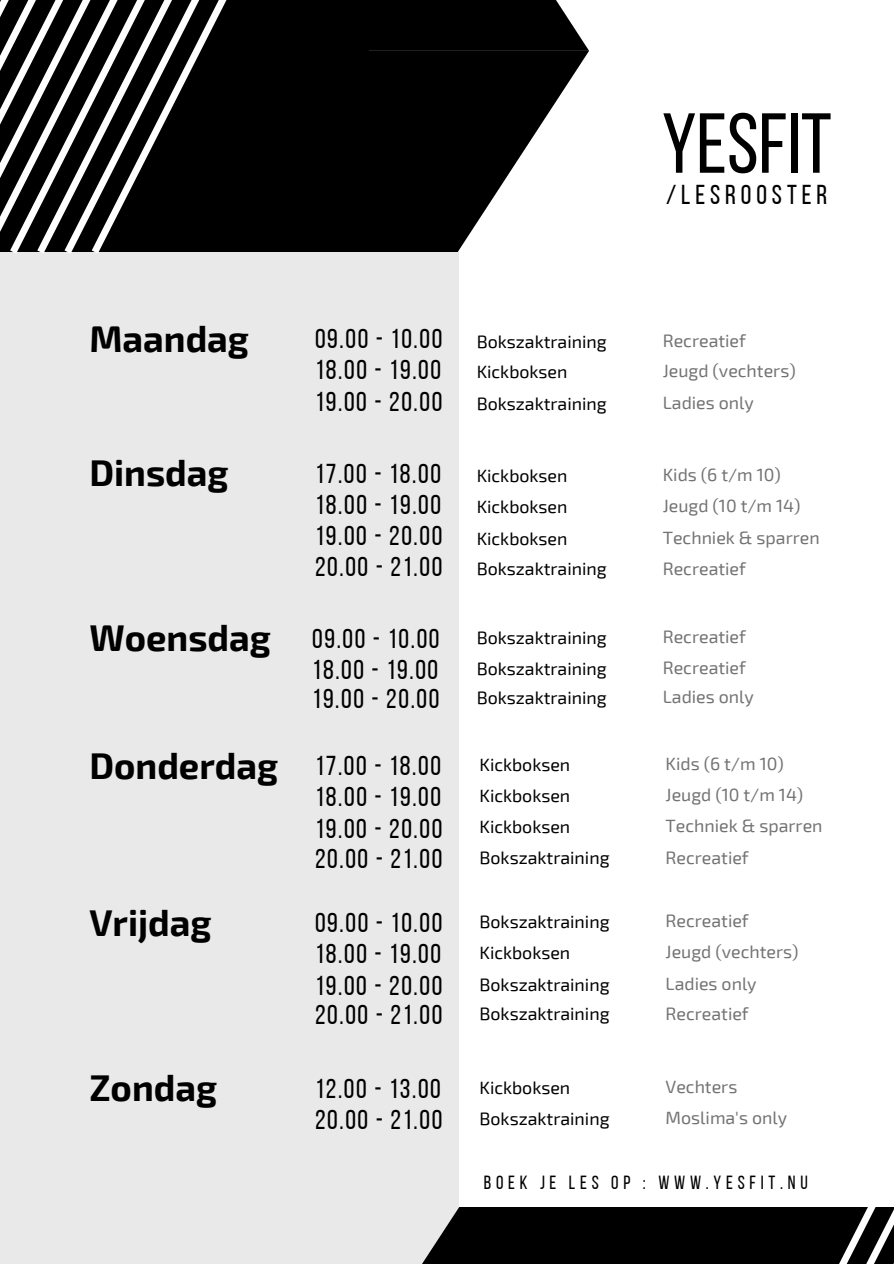
<style>
.page{position:relative;width:894px;height:1264px;background:#fff}
.page>*{position:absolute;margin:0;border:0;box-sizing:border-box;transform-origin:0 0}
.t1{font:84.9px "Bebas Neue";color:#000}
.t2{font:700 36.45px "Exo 2";color:#000}
.t3{font:27.3px/30.9px "Bebas Neue";letter-spacing:.06em;color:#000}
.t4{font:27.3px "Bebas Neue";letter-spacing:.18em;color:#000}
.t5{font:19.05px "Bebas Neue";letter-spacing:.25em;color:#000}
.t6{font:17.7px "Exo 2";color:#000}
.t7{font:17.7px/31.2px "Exo 2";color:#737373}
.s1{font-family:"Exo 2";font-weight:700;font-size:36.45px}
</style>
<div class="page">
<div style="left:0;top:246px;width:459px;height:1017px;background:#e9e9e9"></div>
<div style="left:611px;top:1207px;width:282px;height:56px;background:#000"></div>
<svg style="left:422px;top:1207px;width:189px;height:56px;background:#171717"></svg>
<svg style="left:380px;top:0;width:208px;height:251px"></svg>
<div style="left:353px;top:0;width:27px;height:252px;background:#000"></div>
<div style="left:326px;top:0;width:27px;height:252px;background:#000"></div>
<div style="left:298px;top:0;width:28px;height:252px;background:#000"></div>
<div style="left:271px;top:0;width:27px;height:252px;background:#000"></div>
<div style="left:244px;top:0;width:27px;height:252px;background:#000"></div>
<div style="left:217px;top:0;width:27px;height:252px;background:#000"></div>
<svg style="left:190px;top:0;width:27px;height:252px;background:#121212"></svg>
<svg style="left:162px;top:0;width:28px;height:252px;background:#222"></svg>
<svg style="left:0;top:0;width:162px;height:253px"></svg>
<svg style="left:839px;top:1207px;width:54px;height:56px"></svg>
<h2 class="t2" style="left:89px;top:315px;width:161px">Maandag</h2>
<h3 class="t3" style="left:315px;top:326px;width:129px">09.00 - 10.00</h3>
<p class="t6" style="left:476px;top:330px;width:131px">Bokszaktraining</p>
<h3 class="t3" style="left:315px;top:357px;width:127px">18.00 - 19.00</h3>
<p class="t6" style="left:476px;top:361px;width:92px">Kickboksen</p>
<h3 class="t3" style="left:315px;top:388px;width:129px">19.00 - 20.00</h3>
<p class="t6" style="left:476px;top:392px;width:131px">Bokszaktraining</p>
<h2 class="t2" style="left:89px;top:449px;width:140px">Dinsdag</h2>
<h3 class="t3" style="left:315px;top:460px;width:127px">17.00 - 18.00</h3>
<p class="t6" style="left:476px;top:464px;width:92px">Kickboksen</p>
<h3 class="t3" style="left:315px;top:491px;width:127px">18.00 - 19.00</h3>
<p class="t6" style="left:476px;top:495px;width:92px">Kickboksen</p>
<h3 class="t3" style="left:315px;top:523px;width:129px">19.00 - 20.00</h3>
<p class="t6" style="left:476px;top:527px;width:92px">Kickboksen</p>
<h1 class="t1" style="left:661px;top:109px;width:171px">YESFIT</h1>
<h3 class="t4" style="left:666px;top:184px;width:162px">/LESROOSTER</h3>
<p class="t7" style="left:662px;top:324px;width:134px">Recreatief<br>Jeugd (vechters)<br>Ladies only</p>
<p class="t7" style="left:662px;top:458px;width:158px">Kids (6 t/m 10)<br>Jeugd (10 t/m 14)<br>Techniek &amp; sparren</p>
<h3 class="t3" style="left:315px;top:553px;width:129px">20.00 - 21.00</h3>
<p class="t6" style="left:476px;top:557px;width:131px">Bokszaktraining</p>
<p class="t7" style="left:662px;top:552px;width:85px">Recreatief</p>
<h3 class="t3" style="left:89px;top:625px;width:351px"><span class="s1">Woensdag</span> 09.00 - 10.00</h3>
<p class="t6" style="left:476px;top:626px;width:131px">Bokszaktraining</p>
<h3 class="t3" style="left:312px;top:656px;width:127px">18.00 - 19.00</h3>
<p class="t6" style="left:476px;top:657px;width:131px">Bokszaktraining</p>
<p class="t7" style="left:662px;top:620px;width:85px">Recreatief<br>Recreatief</p>
<h3 class="t3" style="left:312px;top:685px;width:129px">19.00 - 20.00</h3>
<p class="t6" style="left:476px;top:686px;width:131px">Bokszaktraining</p>
<p class="t7" style="left:662px;top:680px;width:93px">Ladies only</p>
<h3 class="t3" style="left:89px;top:752px;width:353px"><span class="s1">Donderdag</span> 17.00 - 18.00</h3>
<p class="t6" style="left:479px;top:753px;width:92px">Kickboksen</p>
<h3 class="t3" style="left:315px;top:783px;width:127px">18.00 - 19.00</h3>
<p class="t6" style="left:479px;top:784px;width:92px">Kickboksen</p>
<h3 class="t3" style="left:315px;top:815px;width:129px">19.00 - 20.00</h3>
<p class="t6" style="left:479px;top:815px;width:92px">Kickboksen</p>
<p class="t7" style="left:665px;top:747px;width:158px">Kids (6 t/m 10)<br>Jeugd (10 t/m 14)<br>Techniek &amp; sparren</p>
<h3 class="t3" style="left:315px;top:845px;width:129px">20.00 - 21.00</h3>
<p class="t6" style="left:479px;top:846px;width:131px">Bokszaktraining</p>
<p class="t7" style="left:665px;top:841px;width:85px">Recreatief</p>
<h2 class="t2" style="left:89px;top:898px;width:124px">Vrijdag</h2>
<p class="t6" style="left:479px;top:910px;width:131px">Bokszaktraining</p>
<h3 class="t3" style="left:315px;top:909px;width:129px">09.00 - 10.00<br>18.00 - 19.00</h3>
<p class="t6" style="left:479px;top:941px;width:92px">Kickboksen</p>
<h3 class="t3" style="left:315px;top:972px;width:129px">19.00 - 20.00</h3>
<p class="t6" style="left:479px;top:973px;width:131px">Bokszaktraining</p>
<p class="t7" style="left:665px;top:904px;width:134px">Recreatief<br>Jeugd (vechters)<br>Ladies only</p>
<h3 class="t3" style="left:315px;top:1001px;width:129px">20.00 - 21.00</h3>
<p class="t6" style="left:479px;top:1002px;width:131px">Bokszaktraining</p>
<p class="t7" style="left:665px;top:997px;width:85px">Recreatief</p>
<h2 class="t2" style="left:89px;top:1064px;width:129px">Zondag</h2>
<h3 class="t3" style="left:315px;top:1075px;width:127px">12.00 - 13.00</h3>
<p class="t6" style="left:479px;top:1075px;width:92px">Kickboksen</p>
<h3 class="t3" style="left:315px;top:1106px;width:129px">20.00 - 21.00</h3>
<p class="t6" style="left:479px;top:1106px;width:131px">Bokszaktraining</p>
<p class="t7" style="left:665px;top:1070px;width:123px">Vechters<br>Moslima's only</p>
<p class="t5" style="left:483px;top:1175px;width:325px">BOEK JE LES OP : WWW.YESFIT.NU</p>
</div>
